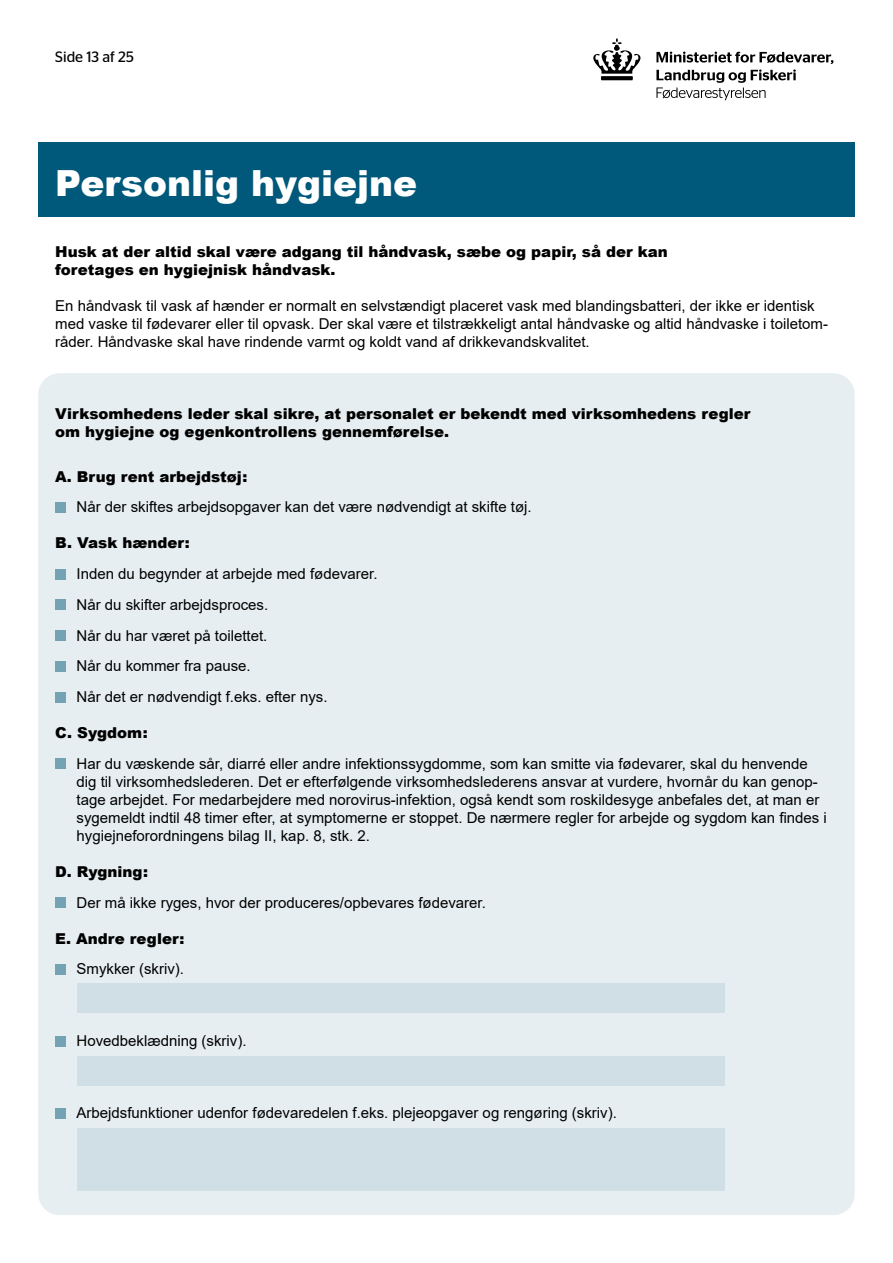
<style>
.page{position:relative;width:893px;height:1263px;background:#fff}
.page>*{position:absolute;margin:0;border:0;box-sizing:border-box;transform-origin:0 0}
.rubrik{font:900 36px "Arial";color:#fff}
.brød{font:15px/18px "Arial";color:#000}
.brød-2{font:900 15px/18px "Arial";color:#000}
.t1{font:15px "Stag Sans";color:#000}
</style>
<div class="page">
<div style="left:38px;top:373px;width:817px;height:842px;background:#e6eef1;border-radius:21px"></div>
<svg style="left:593px;top:38px;width:47px;height:42px"></svg>
<svg style="left:656px;top:52px;width:177px;height:48px"></svg>
<div style="left:38px;top:142px;width:817px;height:75px;background:#00587a"></div>
<div style="left:55px;top:502px;width:10px;height:10px;background:#73a3b5"></div>
<div style="left:55px;top:569px;width:10px;height:10px;background:#73a3b5"></div>
<div style="left:55px;top:600px;width:10px;height:10px;background:#73a3b5"></div>
<div style="left:55px;top:630px;width:10px;height:11px;background:#73a3b5"></div>
<div style="left:55px;top:661px;width:10px;height:10px;background:#73a3b5"></div>
<div style="left:55px;top:692px;width:10px;height:10px;background:#73a3b5"></div>
<div style="left:55px;top:759px;width:10px;height:10px;background:#73a3b5"></div>
<div style="left:55px;top:897px;width:10px;height:11px;background:#73a3b5"></div>
<div style="left:55px;top:964px;width:10px;height:10px;background:#73a3b5"></div>
<div style="left:55px;top:1036px;width:10px;height:10px;background:#73a3b5"></div>
<div style="left:55px;top:1108px;width:10px;height:10px;background:#73a3b5"></div>
<div style="left:78px;top:983px;width:647px;height:30px;background:#cfdfe5"></div>
<div style="left:78px;top:1056px;width:647px;height:30px;background:#cfdfe5"></div>
<div style="left:78px;top:1128px;width:647px;height:63px;background:#cfdfe5"></div>
<p class="t1" style="left:55px;top:48px;width:80px">Side 13 af 25</p>
<h2 class="rubrik" style="left:55px;top:157px;width:363px">Personlig hygiejne</h2>
<p class="brød-2" style="left:55px;top:243px;width:614px">Husk at der altid skal være adgang til håndvask, sæbe og papir, så der kan foretages en hygiejnisk håndvask.</p>
<p class="brød" style="left:55px;top:297px;width:774px">En håndvask til vask af hænder er normalt en selvstændigt placeret vask med blandingsbatteri, der ikke er identisk med vaske til fødevarer eller til opvask. Der skal være et tilstrækkeligt antal håndvaske og altid håndvaske i toiletom&shy;råder. Håndvaske skal have rindende varmt og koldt vand af drikkevandskvalitet.</p>
<p class="brød-2" style="left:55px;top:405px;width:697px">Virksomhedens leder skal sikre, at personalet er bekendt med virksomhedens regler om hygiejne og egenkontrollens gennemførelse.</p>
<p class="brød-2" style="left:55px;top:467px;width:194px">A. Brug rent arbejdstøj:</p>
<p class="brød" style="left:77px;top:498px;width:457px">Når der skiftes arbejdsopgaver kan det være nødvendigt at skifte tøj.</p>
<p class="brød-2" style="left:55px;top:533px;width:136px">B. Vask hænder:</p>
<p class="brød" style="left:77px;top:565px;width:303px">Inden du begynder at arbejde med fødevarer.</p>
<p class="brød" style="left:77px;top:595px;width:193px">Når du skifter arbejdsproces.</p>
<p class="brød" style="left:77px;top:626px;width:192px">Når du har været på toilettet.</p>
<p class="brød" style="left:77px;top:657px;width:176px">Når du kommer fra pause.</p>
<p class="brød" style="left:77px;top:688px;width:252px">Når det er nødvendigt f.eks. efter nys.</p>
<p class="brød-2" style="left:55px;top:723px;width:94px">C. Sygdom:</p>
<p class="brød" style="left:77px;top:754px;width:752px">Har du væskende sår, diarré eller andre infektionssygdomme, som kan smitte via fødevarer, skal du henvende dig til virksomhedslederen. Det er efterfølgende virksomhedslederens ansvar at vurdere, hvornår du kan genop&shy;tage arbejdet. For medarbejdere med norovirus-infektion, også kendt som roskildesyge anbefales det, at man er sygemeldt indtil 48 timer efter, at symptomerne er stoppet. De nærmere regler for arbejde og sygdom kan findes i hygiejneforordningens bilag II, kap. 8, stk. 2.</p>
<p class="brød-2" style="left:55px;top:862px;width:94px">D. Rygning:</p>
<p class="brød" style="left:77px;top:893px;width:411px">Der må ikke ryges, hvor der produceres/opbevares fødevarer.</p>
<p class="brød-2" style="left:55px;top:929px;width:131px">E. Andre regler:</p>
<p class="brød" style="left:77px;top:960px;width:109px">Smykker (skriv).</p>
<p class="brød" style="left:77px;top:1032px;width:172px">Hovedbeklædning (skriv).</p>
<p class="brød" style="left:77px;top:1104px;width:542px">Arbejdsfunktioner udenfor fødevaredelen f.eks. plejeopgaver og rengøring (skriv).</p>
</div>
